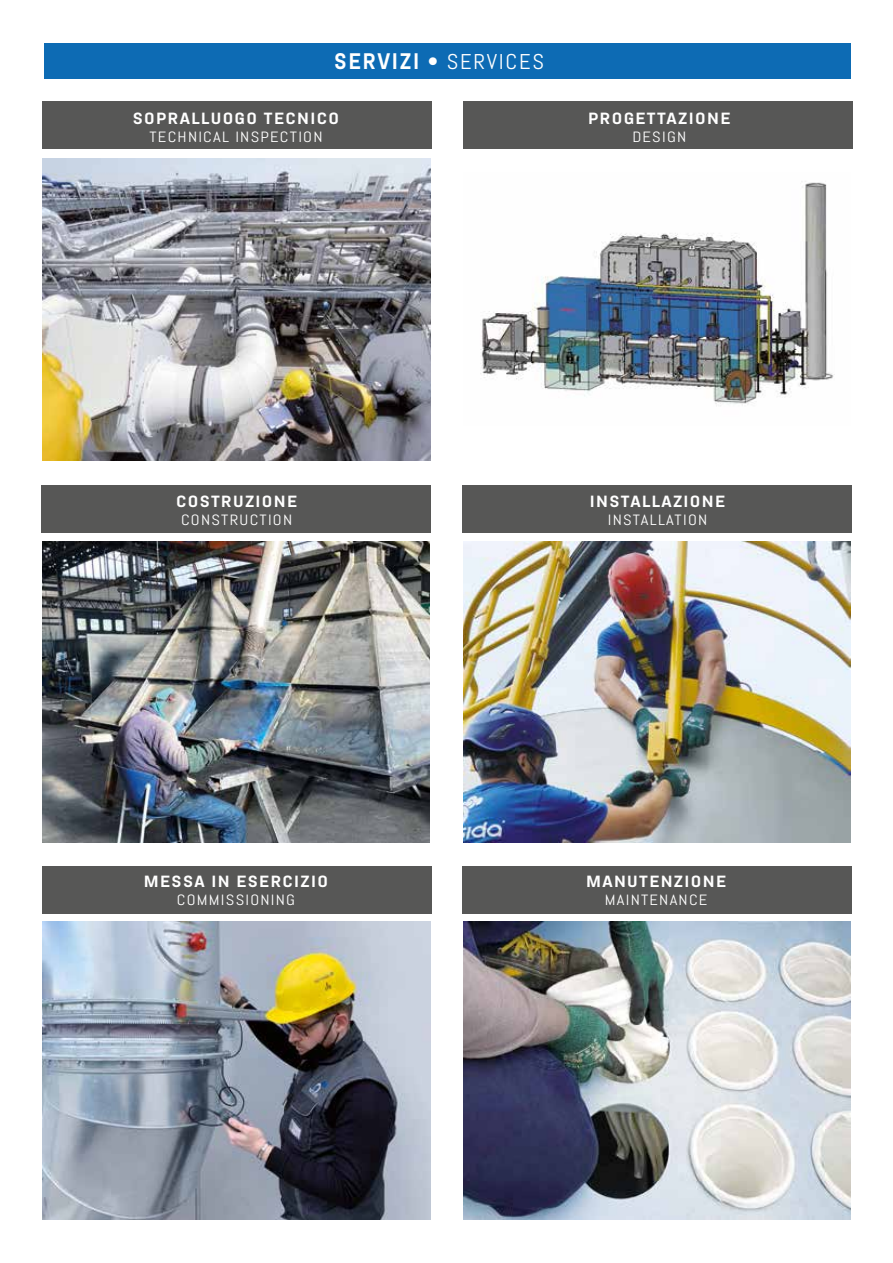
<style>
.page{position:relative;width:893px;height:1263px;background:#fff}
.page>*{position:absolute;margin:0;border:0;box-sizing:border-box;transform-origin:0 0}
.t1{font:700 22.5px "Abel Pro";letter-spacing:.075em;color:#fff}
.t2{font:700 16.2px "Abel Pro";letter-spacing:.075em;color:#fff;scale:1.11 1}
.t3{font:14.85px "Abel Pro";letter-spacing:.075em;color:#fff;scale:1.11 1}
.s1{font-weight:400;font-size:21.3px}
</style>
<div class="page">
<div style="left:43px;top:102px;width:389px;height:47px;background:#575756"></div>
<img style="left:480px;top:181px;width:355px;height:225px">
<img style="left:463px;top:541px;width:387px;height:301px">
<img style="left:43px;top:541px;width:386px;height:301px">
<img style="left:463px;top:922px;width:387px;height:297px">
<img style="left:43px;top:922px;width:388px;height:297px">
<div style="left:44px;top:43px;width:806px;height:36px;background:#0d6bb4"></div>
<img style="left:43px;top:158px;width:388px;height:302px">
<div style="left:41px;top:485px;width:390px;height:48px;background:#575756"></div>
<div style="left:43px;top:866px;width:389px;height:47px;background:#575756"></div>
<div style="left:463px;top:102px;width:390px;height:47px;background:#575756"></div>
<div style="left:462px;top:485px;width:390px;height:48px;background:#575756"></div>
<div style="left:463px;top:866px;width:389px;height:47px;background:#575756"></div>
<h1 class="t1" style="left:334px;top:45px;width:211px">SERVIZI • <span class="s1">SERVICES</span></h1>
<p class="t2" style="left:133px;top:107px;width:187px">SOPRALLUOGO TECNICO</p>
<p class="t3" style="left:149px;top:127px;width:157px">TECHNICAL INSPECTION</p>
<p class="t2" style="left:588px;top:107px;width:130px">PROGETTAZIONE</p>
<p class="t3" style="left:632px;top:127px;width:50px">DESIGN</p>
<p class="t2" style="left:176px;top:490px;width:111px">COSTRUZIONE</p>
<p class="t3" style="left:181px;top:511px;width:102px">CONSTRUCTION</p>
<p class="t2" style="left:144px;top:870px;width:167px">MESSA IN ESERCIZIO</p>
<p class="t3" style="left:177px;top:890px;width:108px">COMMISSIONING</p>
<p class="t2" style="left:590px;top:490px;width:123px">INSTALLAZIONE</p>
<p class="t3" style="left:608px;top:511px;width:91px">INSTALLATION</p>
<p class="t2" style="left:586px;top:870px;width:128px">MANUTENZIONE</p>
<p class="t3" style="left:605px;top:890px;width:94px">MAINTENANCE</p>
</div>
